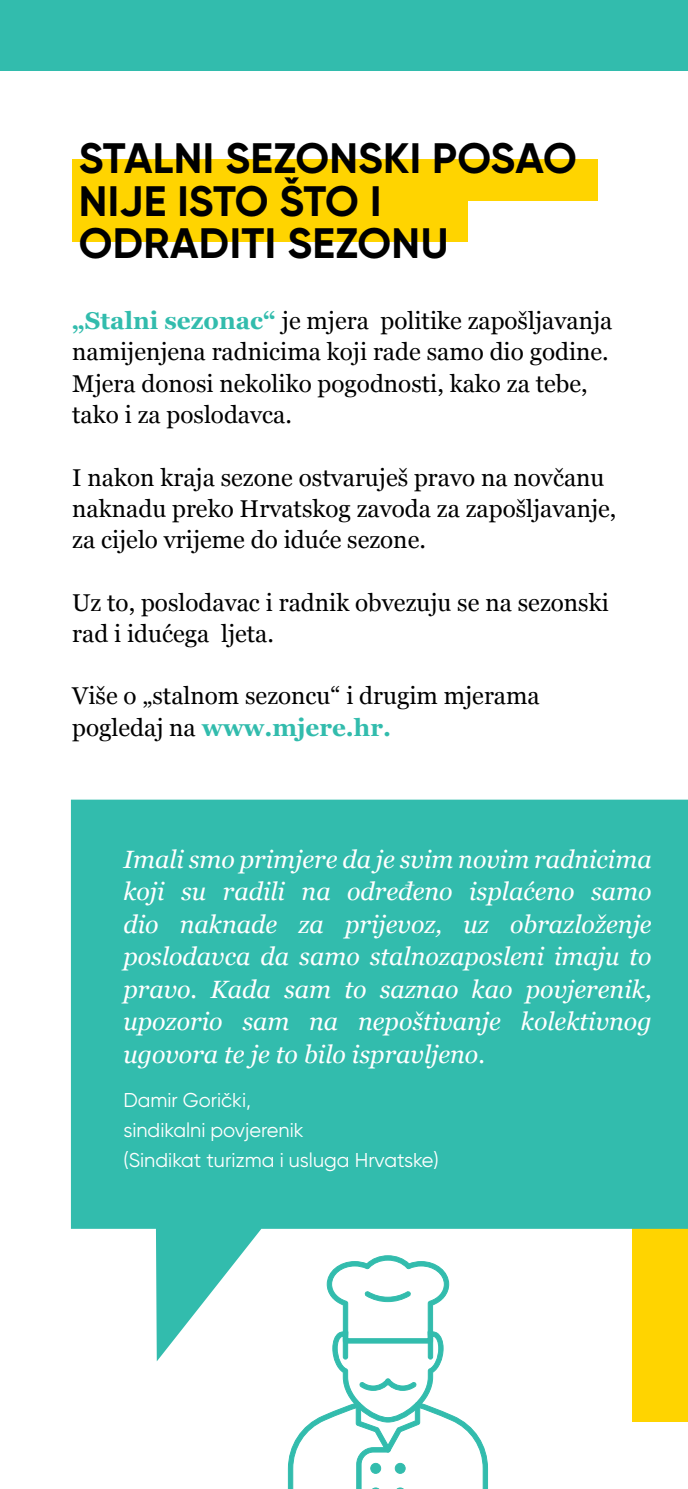
<style>
.page{position:relative;width:688px;height:1489px;background:#fff}
.page>*{position:absolute;margin:0;border:0;box-sizing:border-box;transform-origin:0 0}
.t1{font:700 42.5px/42.5px "Gilroy";letter-spacing:.005em;color:#000}
.t2{font:italic 25px/32.5px "Georgia";color:#fff;text-align:justify}
.t3{font:24.25px/31.2px "Georgia";color:#000}
.t4{font:20px/30px "Gilroy";color:#fff}
.s1{font-weight:700;color:#32bcad}
</style>
<div class="page">
<div style="left:632px;top:948px;width:55px;height:473px;background:#ffd400"></div>
<div style="left:72px;top:201px;width:395px;height:41px;background:#ffd400"></div>
<div style="left:72px;top:159px;width:525px;height:42px;background:#ffd400"></div>
<div style="left:0;top:0;width:687px;height:70px;background:#32bcad"></div>
<svg style="left:71px;top:799px;width:616px;height:562px;fill:#32bcad"></svg>
<svg style="left:288px;top:1255px;width:200px;height:233px"></svg>
<h1 class="t1" style="left:79px;top:137px;width:499px">STALNI SEZONSKI POSAO<br>NIJE ISTO ŠTO I<br>ODRADITI SEZONU</h1>
<p class="t3" style="left:72px;top:304px;width:541px"><span class="s1">„Stalni sezonac“</span> je mjera politike zapošljavanja namijenjena radnicima koji rade samo dio godine.<br>Mjera donosi nekoliko pogodnosti, kako za tebe, tako i za poslodavca.</p>
<p class="t3" style="left:72px;top:460px;width:545px">I nakon kraja sezone ostvaruješ pravo na novčanu naknadu preko Hrvatskog zavoda za zapošljavanje, za cijelo vrijeme do iduće sezone.</p>
<p class="t3" style="left:72px;top:585px;width:538px">Uz to, poslodavac i radnik obvezuju se na sezonski rad i idućega ljeta.</p>
<p class="t3" style="left:72px;top:679px;width:469px">Više o „stalnom sezoncu“ i drugim mjerama pogledaj na <span class="s1">www.mjere.hr.</span></p>
<p class="t2" style="left:123px;top:841px;width:529px">Imali smo primjere da je svim novim radnicima koji su radili na određeno isplaćeno samo dio naknade za prijevoz, uz obrazloženje poslodavca da samo stalnozaposleni imaju to pravo. Kada sam to saznao kao povjerenik, upozorio sam na nepoštivanje kolektivnog ugovora te je to bilo ispravljeno.</p>
<p class="t4" style="left:123px;top:1084px;width:317px">Damir Gorički,<br>sindikalni povjerenik<br>(Sindikat turizma i usluga Hrvatske)</p>
</div>
